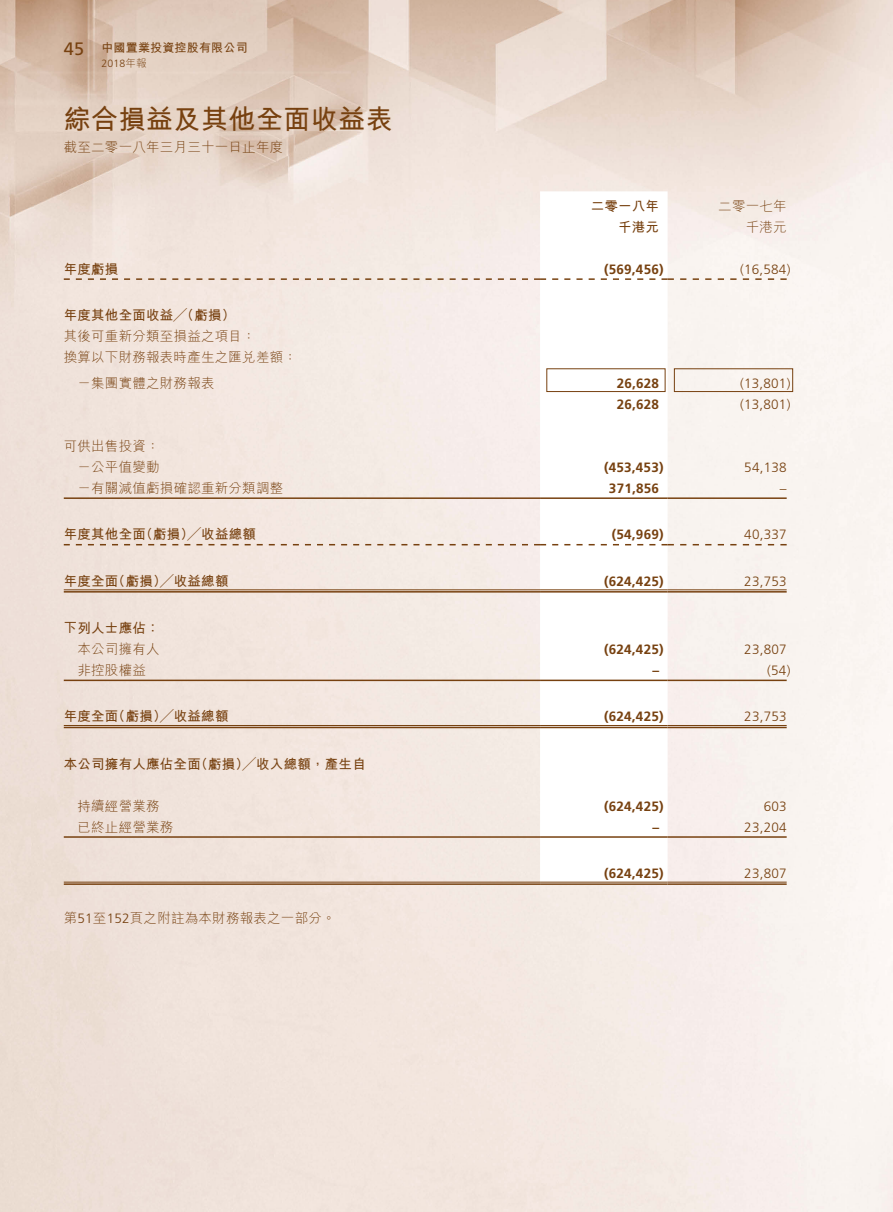
<style>
.page{position:relative;width:893px;height:1212px;background:#fff}
.page>*{position:absolute;margin:0;border:0;box-sizing:border-box;transform-origin:0 0}
.t1{font:700 27px "M Hei HK";letter-spacing:.015em;color:#774110}
.t2{font:18px "Frutiger LT Std";color:#774110}
.t3{font:300 13.5px/21px "M Hei HK";letter-spacing:.015em;color:#774110}
.t4{font:700 13.5px "M Hei HK";letter-spacing:.015em;color:#774110}
.t5{font:700 13.5px "Frutiger LT Std";letter-spacing:.015em;color:#774110}
.t6{font:300 13.5px "Frutiger LT Std";letter-spacing:.015em;color:#774110}
.t7{font:700 12px "M Hei HK";letter-spacing:.015em;color:#774110}
.t8{font:300 10.5px "Frutiger LT Std";color:#774110}
.s1{font-family:"M Hei HK"}
.s2{font-family:"Frutiger LT Std"}
</style>
<div class="page">
<img style="left:0;top:0;width:893px;height:1212px">
<svg style="left:540px;top:191px;width:128px;height:691px"></svg>
<svg style="left:64px;top:278px;width:723px;height:2px"></svg>
<div style="left:546px;top:368px;width:119px;height:24px;border:1px solid #774110"></div>
<div style="left:674px;top:368px;width:119px;height:24px;border:1px solid #774110"></div>
<hr style="left:64px;top:497px;width:476px;height:2px;background:#774110">
<hr style="left:540px;top:497px;width:128px;height:2px;background:#774110">
<hr style="left:668px;top:497px;width:119px;height:2px;background:#774110">
<svg style="left:64px;top:544px;width:723px;height:1px"></svg>
<hr style="left:64px;top:589px;width:476px;height:1px;background:#774110">
<hr style="left:64px;top:591px;width:476px;height:1px;background:#774110">
<hr style="left:540px;top:589px;width:128px;height:1px;background:#774110">
<hr style="left:540px;top:591px;width:128px;height:1px;background:#774110">
<hr style="left:668px;top:589px;width:119px;height:1px;background:#774110">
<hr style="left:668px;top:591px;width:119px;height:1px;background:#774110">
<hr style="left:64px;top:680px;width:476px;height:1px;background:#774110">
<hr style="left:540px;top:680px;width:128px;height:1px;background:#774110">
<hr style="left:668px;top:680px;width:119px;height:1px;background:#774110">
<hr style="left:64px;top:725px;width:476px;height:1px;background:#774110">
<hr style="left:64px;top:727px;width:476px;height:1px;background:#774110">
<hr style="left:540px;top:725px;width:128px;height:1px;background:#774110">
<hr style="left:540px;top:727px;width:128px;height:1px;background:#774110">
<hr style="left:668px;top:725px;width:119px;height:1px;background:#774110">
<hr style="left:668px;top:727px;width:119px;height:1px;background:#774110">
<hr style="left:64px;top:836px;width:476px;height:2px;background:#774110">
<hr style="left:540px;top:836px;width:128px;height:2px;background:#774110">
<hr style="left:668px;top:836px;width:119px;height:2px;background:#774110">
<hr style="left:64px;top:882px;width:476px;height:1px;background:#774110">
<hr style="left:64px;top:883px;width:476px;height:2px;background:#774110">
<hr style="left:540px;top:882px;width:128px;height:1px;background:#774110">
<hr style="left:540px;top:883px;width:128px;height:2px;background:#774110">
<hr style="left:668px;top:882px;width:119px;height:1px;background:#774110">
<hr style="left:668px;top:883px;width:119px;height:2px;background:#774110">
<h2 class="t2" style="left:64px;top:38px;width:22px">45</h2>
<p class="t7" style="left:101px;top:38px;width:148px">中國置業投資控股有限公司</p>
<p class="t8" style="left:101px;top:57px;width:47px">2018<span class="s1">年報</span></p>
<h1 class="t1" style="left:64px;top:99px;width:331px">綜合損益及其他全面收益表</h1>
<p class="t3" style="left:64px;top:136px;width:221px">截至二零一八年三月三十一日止年度</p>
<p class="t4" style="left:64px;top:259px;width:56px">年度虧損</p>
<p class="t4" style="left:64px;top:305px;width:173px">年度其他全面收益╱（虧損(</p>
<p class="t3" style="left:64px;top:325px;width:235px">其後可重新分類至損益之項目：<br>換算以下財務報表時產生之匯兌差額：</p>
<p class="t3" style="left:78px;top:372px;width:139px">－集團實體之財務報表</p>
<p class="t3" style="left:64px;top:435px;width:97px">可供出售投資：</p>
<p class="t3" style="left:77px;top:456px;width:84px">－公平值變動</p>
<p class="t3" style="left:77px;top:477px;width:207px">－有關減值虧損確認重新分類調整</p>
<p class="t4" style="left:139px;top:524px;width:118px">（虧損）╱收益總額</p>
<p class="t4" style="left:64px;top:524px;width:84px">年度其他全面</p>
<p class="t4" style="left:112px;top:571px;width:118px">（虧損）╱收益總額</p>
<p class="t4" style="left:64px;top:571px;width:56px">年度全面</p>
<p class="t4" style="left:64px;top:618px;width:97px">下列人士應佔：</p>
<p class="t3" style="left:78px;top:638px;width:84px">本公司擁有人</p>
<p class="t3" style="left:78px;top:659px;width:70px">非控股權益</p>
<p class="t4" style="left:112px;top:707px;width:118px">（虧損）╱收益總額</p>
<p class="t4" style="left:64px;top:707px;width:56px">年度全面</p>
<p class="t4" style="left:194px;top:754px;width:173px">（虧損）╱收入總額，產生自</p>
<p class="t4" style="left:64px;top:754px;width:139px">本公司擁有人應佔全面</p>
<p class="t3" style="left:78px;top:794px;width:84px">持續經營業務</p>
<p class="t3" style="left:78px;top:815px;width:97px">已終止經營業務</p>
<p class="t3" style="left:64px;top:907px;width:273px">第<span class="s2">51</span>至<span class="s2">152</span>頁之附註為本財務報表之一部分。</p>
<p class="t4" style="left:591px;top:196px;width:70px">二零一八年</p>
<p class="t3" style="left:718px;top:195px;width:70px">二零一七年</p>
<p class="t4" style="left:618px;top:217px;width:42px">千港元</p>
<p class="t3" style="left:746px;top:216px;width:42px">千港元</p>
<p class="t5" style="left:604px;top:261px;width:61px">)569,456(</p>
<p class="t6" style="left:740px;top:261px;width:52px">)16,584(</p>
<p class="t5" style="left:617px;top:375px;width:44px">26,628</p>
<p class="t6" style="left:740px;top:375px;width:52px">)13,801(</p>
<p class="t5" style="left:617px;top:396px;width:44px">26,628</p>
<p class="t6" style="left:740px;top:396px;width:52px">)13,801(</p>
<p class="t5" style="left:604px;top:459px;width:61px">)453,453(</p>
<p class="t6" style="left:744px;top:459px;width:44px">54,138</p>
<p class="t5" style="left:609px;top:480px;width:52px">371,856</p>
<p class="t6" style="left:780px;top:480px;width:8px">–</p>
<p class="t5" style="left:612px;top:527px;width:53px">)54,969(</p>
<p class="t6" style="left:744px;top:527px;width:44px">40,337</p>
<p class="t5" style="left:604px;top:573px;width:61px">)624,425(</p>
<p class="t6" style="left:744px;top:573px;width:44px">23,753</p>
<p class="t5" style="left:604px;top:641px;width:61px">)624,425(</p>
<p class="t6" style="left:744px;top:641px;width:44px">23,807</p>
<p class="t5" style="left:652px;top:662px;width:8px">–</p>
<p class="t6" style="left:767px;top:662px;width:25px">)54(</p>
<p class="t5" style="left:604px;top:709px;width:61px">)624,425(</p>
<p class="t6" style="left:744px;top:709px;width:44px">23,753</p>
<p class="t5" style="left:604px;top:798px;width:61px">)624,425(</p>
<p class="t6" style="left:764px;top:798px;width:24px">603</p>
<p class="t5" style="left:652px;top:819px;width:8px">–</p>
<p class="t6" style="left:744px;top:819px;width:44px">23,204</p>
<p class="t5" style="left:604px;top:865px;width:61px">)624,425(</p>
<p class="t6" style="left:744px;top:866px;width:44px">23,807</p>
</div>
